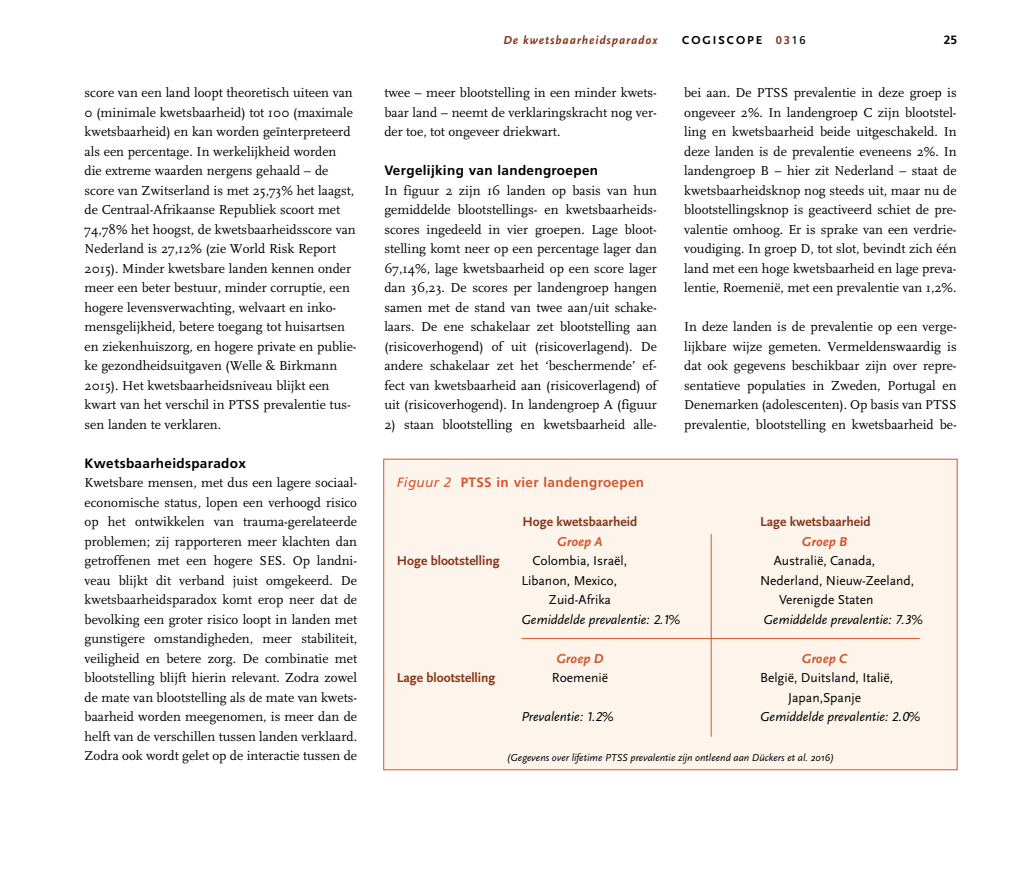
<style>
.page{position:relative;width:1021px;height:872px;background:#fff}
.page>*{position:absolute;margin:0;border:0;box-sizing:border-box;transform-origin:0 0}
.t1{font:13.5px/19.5px "FF Scala";color:#000;text-align:justify}
.t2{font:13.5px/19.5px "Scala Sans Pro";color:#000;text-align:center}
.t3{font:italic 13.5px "Scala Sans Pro";color:#000}
.t4{font:700 13.5px "Scala Sans Pro";color:#86371c}
.t5{font:700 13.5px "Frutiger LT Std";letter-spacing:.025em;color:#000}
.t6{font:700 13.5px "Frutiger LT Std";letter-spacing:.025em;color:#d3572e}
.t7{font:italic 700 13.5px "Scala Sans Pro";color:#d3572e}
.t8{font:italic 700 12px "Scala Sans Pro";letter-spacing:.075em;color:#86371c}
.t9{font:700 12px "Scala Sans Pro";letter-spacing:.16em;color:#000}
.t10{font:700 12px "Frutiger LT Std";color:#000}
.t11{font:italic 10.5px "Scala Sans Pro";color:#000}
.s1{font-family:"Frutiger LT Std";font-size:11.25px;color:#86371c}
.s2{font-family:"Frutiger LT Std";font-weight:400;font-size:11.25px}
.s3{font-weight:400;font-style:italic}
</style>
<div class="page">
<div style="left:384px;top:459px;width:573px;height:310px;background:#fdf5eb"></div>
<hr style="left:710px;top:534px;width:1px;height:202px;background:#d3572e">
<hr style="left:521px;top:638px;width:398px;height:1px;background:#d3572e">
<p class="t1" style="left:85px;top:83px;width:273px;text-align:left">score van een land loopt theoretisch uiteen van 0 (minimale kwetsbaarheid) tot 100 (maximale kwetsbaarheid) en kan worden geïnterpreteerd als een percentage. In werkelijkheid worden die extreme waarden nergens gehaald – de score van Zwitserland is met 25,73% het laagst, de Centraal-Afrikaanse Republiek scoort met 74,78% het hoogst, de kwetsbaarheidsscore van Nederland is 27,12% (zie World Risk Report 2015). Minder kwetsbare landen kennen onder meer een beter bestuur, minder corruptie, een hogere levensverwachting, welvaart en inko&shy;mensgelijkheid, betere toegang tot huisartsen en ziekenhuiszorg, en hogere private en publie&shy;ke gezondheidsuitgaven (Welle &amp; Birkmann 2015). Het kwetsbaarheidsniveau blijkt een kwart van het verschil in PTSS prevalentie tus&shy;sen landen te verklaren.</p>
<p class="t5" style="left:85px;top:455px;width:163px">Kwetsbaarheidsparadox</p>
<p class="t1" style="left:85px;top:473px;width:274px">Kwetsbare mensen, met dus een lagere sociaal&shy;economische status, lopen een verhoogd risico op het ontwikkelen van trauma-gerelateerde problemen; zij rapporteren meer klachten dan getroffenen met een hogere SES. Op landni&shy;veau blijkt dit verband juist omgekeerd. De kwetsbaarheidsparadox komt erop neer dat de bevolking een groter risico loopt in landen met gunstigere omstandigheden, meer stabiliteit, veiligheid en betere zorg. De combinatie met blootstelling blijft hierin relevant. Zodra zowel de mate van blootstelling als de mate van kwets&shy;baarheid worden meegenomen, is meer dan de helft van de verschillen tussen landen verklaard.<br>Zodra ook wordt gelet op de interactie tussen de</p>
<p class="t8" style="left:503px;top:32px;width:155px">De kwetsbaarheidsparadox</p>
<p class="t9" style="left:682px;top:33px;width:125px">cogiscope <span class="s1">03</span><span class="s2">16</span></p>
<p class="t10" style="left:943px;top:32px;width:15px">25</p>
<p class="t1" style="left:384px;top:83px;width:274px">twee – meer blootstelling in een minder kwets&shy;baar land – neemt de verklaringskracht nog ver&shy;der toe, tot ongeveer driekwart.</p>
<p class="t5" style="left:384px;top:162px;width:215px">Vergelijking van landengroepen</p>
<p class="t1" style="left:384px;top:181px;width:274px">In figuur 2 zijn 16 landen op basis van hun gemiddelde blootstellings- en kwetsbaarheids&shy;scores ingedeeld in vier groepen. Lage bloot&shy;stelling komt neer op een percentage lager dan 67,14%, lage kwetsbaarheid op een score lager dan 36,23. De scores per landengroep hangen samen met de stand van twee aan/uit schake&shy;laars. De ene schakelaar zet blootstelling aan (risicoverhogend) of uit (risicoverlagend). De andere schakelaar zet het ‘beschermende’ ef&shy;fect van kwetsbaarheid aan (risicoverlagend) of uit (risicoverhogend). In landengroep A (figuur</p>
<p class="t1" style="left:384px;top:415px;width:274px">2) staan blootstelling en kwetsbaarheid alle-</p>
<p class="t1" style="left:684px;top:83px;width:274px">bei aan. De PTSS prevalentie in deze groep is ongeveer 2%. In landengroep C zijn blootstel&shy;ling en kwetsbaarheid beide uitgeschakeld. In deze landen is de prevalentie eveneens 2%. In landengroep B – hier zit Nederland – staat de kwetsbaarheidsknop nog steeds uit, maar nu de blootstellingsknop is geactiveerd schiet de pre&shy;valentie omhoog. Er is sprake van een verdrie&shy;voudiging. In groep D, tot slot, bevindt zich één land met een hoge kwetsbaarheid en lage preva&shy;lentie, Roemenië, met een prevalentie van 1,2%.</p>
<p class="t1" style="left:684px;top:317px;width:274px">In deze landen is de prevalentie op een verge&shy;lijkbare wijze gemeten. Vermeldenswaardig is dat ook gegevens beschikbaar zijn over repre&shy;sentatieve populaties in Zweden, Portugal en Denemarken (adolescenten). Op basis van PTSS prevalentie, blootstelling en kwetsbaarheid be-</p>
<p class="t6" style="left:397px;top:475px;width:249px"><span class="s3">Figuur 2</span> PTSS in vier landengroepen</p>
<p class="t4" style="left:522px;top:514px;width:116px">Hoge kwetsbaarheid</p>
<p class="t4" style="left:760px;top:514px;width:112px">Lage kwetsbaarheid</p>
<p class="t7" style="left:557px;top:533px;width:47px">Groep A</p>
<p class="t7" style="left:801px;top:533px;width:47px">Groep B</p>
<p class="t4" style="left:397px;top:553px;width:104px">Hoge blootstelling</p>
<p class="t2" style="left:532px;top:551px;width:96px">Colombia, Israël,</p>
<p class="t2" style="left:774px;top:551px;width:103px">Australië, Canada,</p>
<p class="t2" style="left:521px;top:571px;width:97px">Libanon, Mexico,</p>
<p class="t2" style="left:760px;top:571px;width:156px">Nederland, Nieuw-Zeeland,</p>
<p class="t2" style="left:549px;top:590px;width:63px">Zuid-Afrika</p>
<p class="t2" style="left:779px;top:590px;width:96px">Verenigde Staten</p>
<p class="t3" style="left:521px;top:611px;width:160px">Gemiddelde prevalentie: 2.1%</p>
<p class="t3" style="left:763px;top:611px;width:161px">Gemiddelde prevalentie: 7.3%</p>
<p class="t7" style="left:556px;top:650px;width:49px">Groep D</p>
<p class="t7" style="left:801px;top:650px;width:47px">Groep C</p>
<p class="t4" style="left:397px;top:670px;width:100px">Lage blootstelling</p>
<p class="t2" style="left:552px;top:668px;width:58px">Roemenië</p>
<p class="t2" style="left:760px;top:668px;width:135px">België, Duitsland, Italië,<br>Japan,Spanje</p>
<p class="t3" style="left:521px;top:709px;width:94px">Prevalentie: 1.2%</p>
<p class="t3" style="left:760px;top:709px;width:162px">Gemiddelde prevalentie: 2.0%</p>
<p class="t11" style="left:506px;top:751px;width:329px">(Gegevens over lifetime PTSS prevalentie zijn ontleend aan Dückers et al. 2016)</p>
</div>
